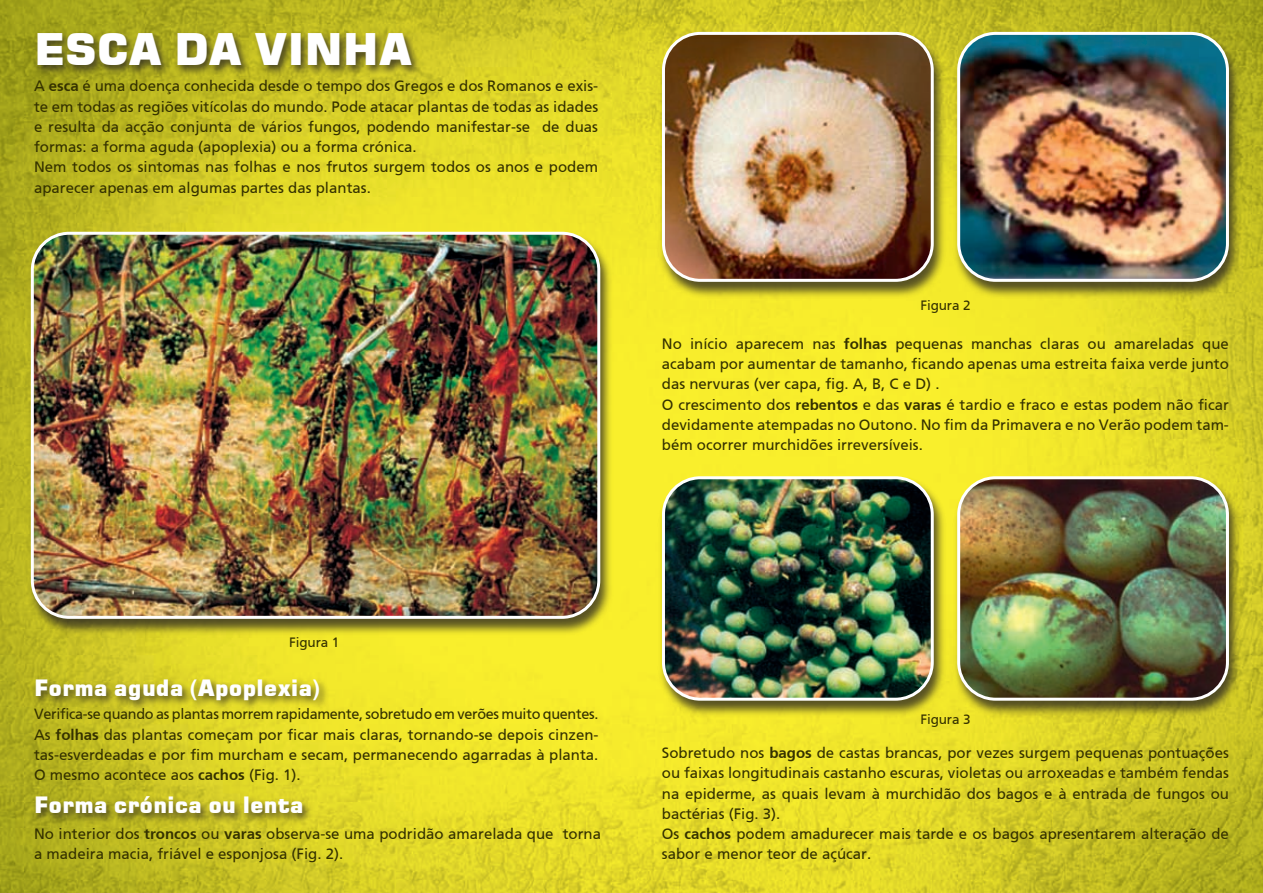
<style>
.page{position:relative;width:1263px;height:893px;background:#fff}
.page>*{position:absolute;margin:0;border:0;box-sizing:border-box;transform-origin:0 0}
.t1{font:43.5px "Square 721 Blk";color:#fff}
.t2{font:22.5px "Square 721 Blk";color:#fff}
.t3{font:15px/20.2px "Frutiger Roman";color:#343100}
.t4{font:14.7px "Frutiger Roman";letter-spacing:-.02em;color:#343100}
.t5{font:13.5px "Frutiger Roman";letter-spacing:-.01em;color:#343100}
.s1{font-family:"Frutiger";font-weight:700}
</style>
<div class="page">
<img style="left:0;top:0;width:1263px;height:893px">
<div style="left:26px;top:231px;width:588px;height:406px;background:#231f20;opacity:.75"></div>
<img style="left:32px;top:233px;width:567px;height:384px;border-radius:37px">
<div style="left:31px;top:232px;width:569px;height:387px;border:3px solid #fff;border-radius:37px"></div>
<div style="left:952px;top:31px;width:290px;height:268px;background:#231f20;opacity:.75"></div>
<img style="left:959px;top:33px;width:268px;height:247px;border-radius:37px">
<div style="left:957px;top:32px;width:272px;height:250px;border:3px solid #fff;border-radius:37px"></div>
<div style="left:657px;top:31px;width:290px;height:268px;background:#231f20;opacity:.75"></div>
<img style="left:663px;top:33px;width:269px;height:247px;border-radius:37px">
<div style="left:662px;top:32px;width:272px;height:250px;border:3px solid #fff;border-radius:37px"></div>
<div style="left:952px;top:476px;width:290px;height:242px;background:#231f20;opacity:.75"></div>
<img style="left:959px;top:478px;width:268px;height:221px;border-radius:37px">
<div style="left:957px;top:476px;width:272px;height:225px;border:3px solid #fff;border-radius:37px"></div>
<div style="left:657px;top:476px;width:290px;height:242px;background:#231f20;opacity:.75"></div>
<img style="left:663px;top:478px;width:269px;height:221px;border-radius:37px">
<div style="left:662px;top:476px;width:272px;height:225px;border:3px solid #fff;border-radius:37px"></div>
<div style="left:32px;top:29px;width:390px;height:48px;background:#231f20;opacity:.75"></div>
<div style="left:30px;top:676px;width:300px;height:36px;background:#231f20;opacity:.75"></div>
<div style="left:30px;top:793px;width:283px;height:33px;background:#231f20;opacity:.75"></div>
<h1 class="t1" style="left:34px;top:23px;width:380px">ESCA DA VINHA</h1>
<p class="t3" style="left:34px;top:76px;width:566px">A <span class="s1">esca</span> é uma doença conhecida desde o tempo dos Gregos e dos Romanos e exis&shy;te em todas as regiões vitícolas do mundo. Pode atacar plantas de todas as idades e resulta da acção conjunta de vários fungos, podendo manifestar-se de duas formas: a forma aguda (apoplexia) ou a forma crónica.<br>Nem todos os sintomas nas folhas e nos frutos surgem todos os anos e podem aparecer apenas em algumas partes das plantas.</p>
<p class="t5" style="left:920px;top:298px;width:52px">Figura 2</p>
<p class="t3" style="left:662px;top:333px;width:568px">No início aparecem nas <span class="s1">folhas</span> pequenas manchas claras ou amareladas que acabam por aumentar de tamanho, ficando apenas uma estreita faixa verde junto das nervuras (ver capa, fig. A, B, C e D) .<br>O crescimento dos <span class="s1">rebentos</span> e das <span class="s1">varas</span> é tardio e fraco e estas podem não ficar devidamente atempadas no Outono. No fim da Primavera e no Verão podem tam&shy;bém ocorrer murchidões irreversíveis.</p>
<p class="t5" style="left:289px;top:634px;width:52px">Figura 1</p>
<h2 class="t2" style="left:34px;top:674px;width:287px">Forma aguda (Apoplexia)</h2>
<p class="t4" style="left:34px;top:705px;width:566px">Verifica-se quando as plantas morrem rapidamente, sobretudo em verões muito quentes.</p>
<p class="t3" style="left:34px;top:724px;width:566px;text-align:justify">As <span class="s1">folhas</span> das plantas começam por ficar mais claras, tornando-se depois cinzen&shy;tas-esverdeadas e por fim murcham e secam, permanecendo agarradas à planta.<br>O mesmo acontece aos <span class="s1">cachos</span> (Fig. 1).</p>
<h2 class="t2" style="left:34px;top:791px;width:271px">Forma crónica ou lenta</h2>
<p class="t3" style="left:34px;top:823px;width:568px">No interior dos <span class="s1">troncos</span> ou <span class="s1">varas</span> observa-se uma podridão amarelada que torna a madeira macia, friável e esponjosa (Fig. 2).</p>
<p class="t5" style="left:920px;top:711px;width:52px">Figura 3</p>
<p class="t3" style="left:662px;top:743px;width:568px">Sobretudo nos <span class="s1">bagos</span> de castas brancas, por vezes surgem pequenas pontuações ou faixas longitudinais castanho escuras, violetas ou arroxeadas e também fendas na epiderme, as quais levam à murchidão dos bagos e à entrada de fungos ou bactérias (Fig. 3).<br>Os <span class="s1">cachos</span> podem amadurecer mais tarde e os bagos apresentarem alteração de sabor e menor teor de açúcar.</p>
</div>
